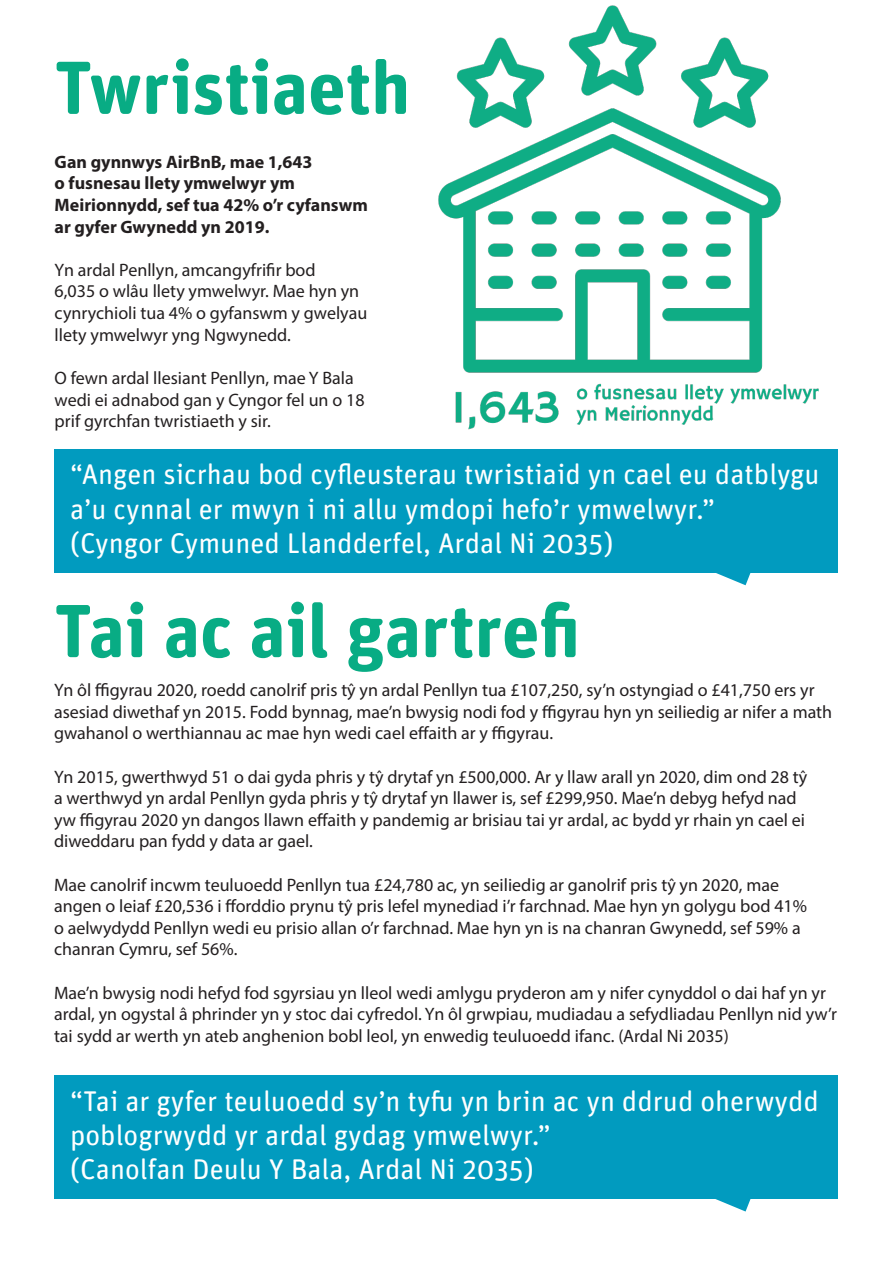
<style>
.page{position:relative;width:893px;height:1263px;background:#fff}
.page>*{position:absolute;margin:0;border:0;box-sizing:border-box;transform-origin:0 0}
.t1{font:700 75px "Unit Rounded Pro";color:#08ac84}
.t2{font:28.5px/34.2px "Unit Rounded Pro";color:#fff}
.t3{font:18px/21.6px "Myriad Pro";color:#231f20}
.t4{font:700 18px/21.6px "Myriad Pro";color:#231f20}
</style>
<div class="page">
<img style="left:438px;top:5px;width:381px;height:425px">
<div style="left:54px;top:1075px;width:784px;height:123px;background:#019bbf"></div>
<svg style="left:699px;top:1198px;width:57px;height:13px"></svg>
<div style="left:54px;top:449px;width:784px;height:123px;background:#019bbf"></div>
<svg style="left:699px;top:572px;width:57px;height:13px"></svg>
<p class="t1" style="left:54px;top:34px;width:358px">Twristiaeth</p>
<p class="t4" style="left:55px;top:150px;width:315px">Gan gynnwys AirBnB, mae 1,643<br>o fusnesau llety ymwelwyr ym<br>Meirionnydd, sef tua 42% o’r cyfanswm ar gyfer Gwynedd yn 2019.</p>
<p class="t3" style="left:55px;top:259px;width:314px">Yn ardal Penllyn, amcangyfrifir bod<br>6,035 o wlâu llety ymwelwyr. Mae hyn yn cynrychioli tua 4% o gyfanswm y gwelyau llety ymwelwyr yng Ngwynedd.</p>
<p class="t3" style="left:55px;top:367px;width:311px">O fewn ardal llesiant Penllyn, mae Y Bala wedi ei adnabod gan y Cyngor fel un o 18 prif gyrchfan twristiaeth y sir.</p>
<p class="t2" style="left:70px;top:456px;width:751px">“Angen sicrhau bod cyfleusterau twristiaid yn cael eu datblygu a’u cynnal er mwyn i ni allu ymdopi hefo’r ymwelwyr.”</p>
<p class="t2" style="left:70px;top:524px;width:545px">(Cyngor Cymuned Llandderfel, Ardal Ni 2035)</p>
<p class="t1" style="left:54px;top:577px;width:527px">Tai ac ail gartrefi</p>
<p class="t3" style="left:54px;top:679px;width:780px">Yn ôl ffigyrau 2020, roedd canolrif pris tŷ yn ardal Penllyn tua £107,250, sy’n ostyngiad o £41,750 ers yr asesiad diwethaf yn 2015. Fodd bynnag, mae’n bwysig nodi fod y ffigyrau hyn yn seiliedig ar nifer a math gwahanol o werthiannau ac mae hyn wedi cael effaith ar y ffigyrau.</p>
<p class="t3" style="left:54px;top:765px;width:755px">Yn 2015, gwerthwyd 51 o dai gyda phris y tŷ drytaf yn £500,000. Ar y llaw arall yn 2020, dim ond 28 tŷ a werthwyd yn ardal Penllyn gyda phris y tŷ drytaf yn llawer is, sef £299,950. Mae’n debyg hefyd nad yw ffigyrau 2020 yn dangos llawn effaith y pandemig ar brisiau tai yr ardal, ac bydd yr rhain yn cael ei diweddaru pan fydd y data ar gael.</p>
<p class="t3" style="left:54px;top:873px;width:754px">Mae canolrif incwm teuluoedd Penllyn tua £24,780 ac, yn seiliedig ar ganolrif pris tŷ yn 2020, mae angen o leiaf £20,536 i fforddio prynu tŷ pris lefel mynediad i’r farchnad. Mae hyn yn golygu bod 41% o aelwydydd Penllyn wedi eu prisio allan o’r farchnad. Mae hyn yn is na chanran Gwynedd, sef 59% a chanran Cymru, sef 56%.</p>
<p class="t3" style="left:54px;top:981px;width:785px">Mae’n bwysig nodi hefyd fod sgyrsiau yn lleol wedi amlygu pryderon am y nifer cynyddol o dai haf yn yr ardal, yn ogystal â phrinder yn y stoc dai cyfredol. Yn ôl grwpiau, mudiadau a sefydliadau Penllyn nid yw’r tai sydd ar werth yn ateb anghenion bobl leol, yn enwedig teuluoedd ifanc. (Ardal Ni 2035)</p>
<p class="t2" style="left:70px;top:1082px;width:750px">“Tai ar gyfer teuluoedd sy’n tyfu yn brin ac yn ddrud oherwydd poblogrwydd yr ardal gydag ymwelwyr.”</p>
<p class="t2" style="left:70px;top:1151px;width:465px">(Canolfan Deulu Y Bala, Ardal Ni 2035)</p>
</div>
